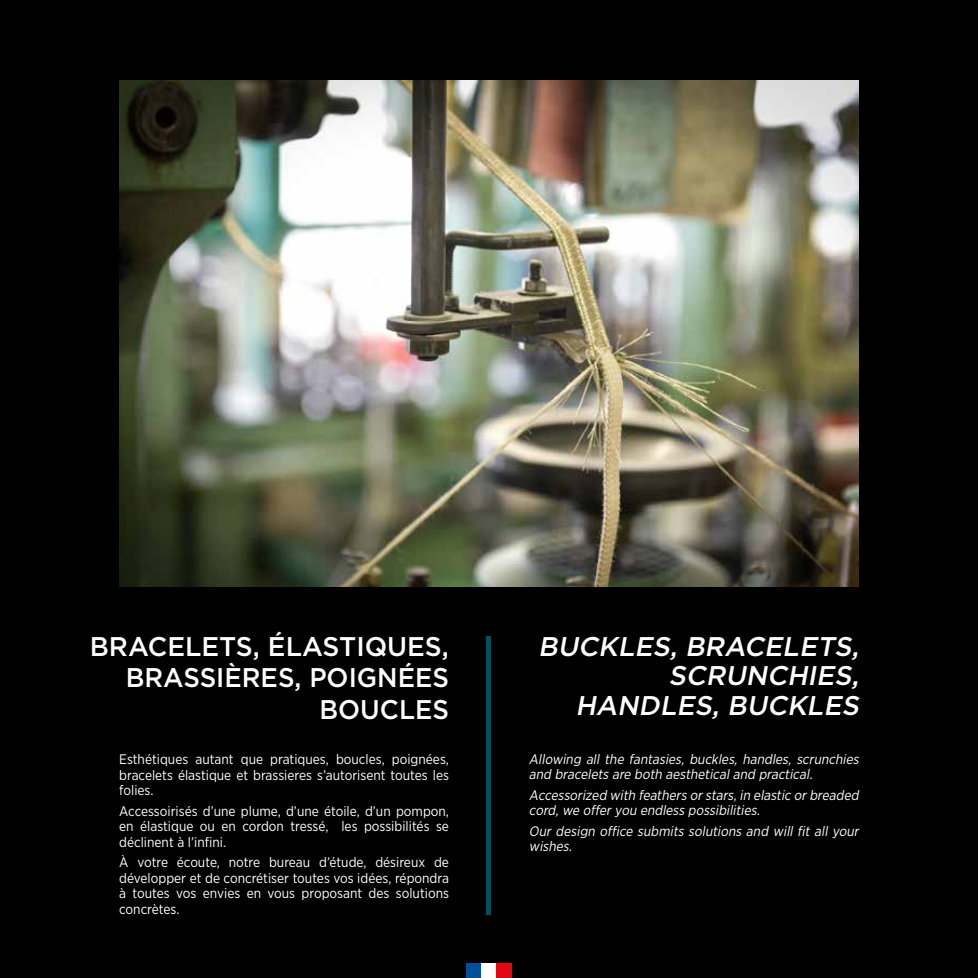
<style>
.page{position:relative;width:978px;height:978px;background:#000}
.page>*{position:absolute;margin:0;border:0;box-sizing:border-box;transform-origin:0 0}
.t1{font:500 27px/31.8px "Gotham";color:#fff;text-align:right}
.t2{font:italic 500 27px/29.4px "Gotham";color:#fff;text-align:right}
.t3{font:13.8px/15.5px "Gotham Narrow";color:#fff;text-align:justify}
.t4{font:italic 13.8px/15.5px "Gotham Narrow";color:#fff}
</style>
<div class="page">
<img style="left:119px;top:80px;width:740px;height:507px">
<hr style="left:487px;top:636px;width:4px;height:279px;background:#015157">
<div style="left:466px;top:963px;width:15px;height:15px;background:#005098"></div>
<div style="left:481px;top:963px;width:16px;height:15px;background:#fff"></div>
<div style="left:497px;top:963px;width:15px;height:15px;background:#e30613"></div>
<h1 class="t1" style="left:90px;top:630px;width:361px">BRACELETS, ÉLASTIQUES,<br>BRASSIÈRES, POIGNÉES<br>BOUCLES</h1>
<p class="t3" style="left:119px;top:751px;width:331px">Esthétiques autant que pratiques, boucles, poignées, bracelets élastique et brassieres s’autorisent toutes les folies.</p>
<p class="t3" style="left:119px;top:803px;width:331px">Accessoirisés d’une plume, d’une étoile, d’un pompon, en élastique ou en cordon tressé, les possibilités se déclinent à l’infini.</p>
<p class="t3" style="left:119px;top:854px;width:331px">À votre écoute, notre bureau d’étude, désireux de développer et de concrétiser toutes vos idées, répondra à toutes vos envies en vous proposant des solutions concrètes.</p>
<h1 class="t2" style="left:538px;top:631px;width:328px">BUCKLES, BRACELETS,<br>SCRUNCHIES,<br>HANDLES, BUCKLES</h1>
<p class="t4" style="left:529px;top:751px;width:334px">Allowing all the fantasies, buckles, handles, scrunchies and bracelets are both aestheticaland practical.</p>
<p class="t4" style="left:529px;top:787px;width:334px">Accessorized with feathers orstars,in elastic orbreaded cord,we offeryou endless possibilities.</p>
<p class="t4" style="left:529px;top:823px;width:334px">Our design office submits solutions and will fit all your wishes.</p>
</div>
